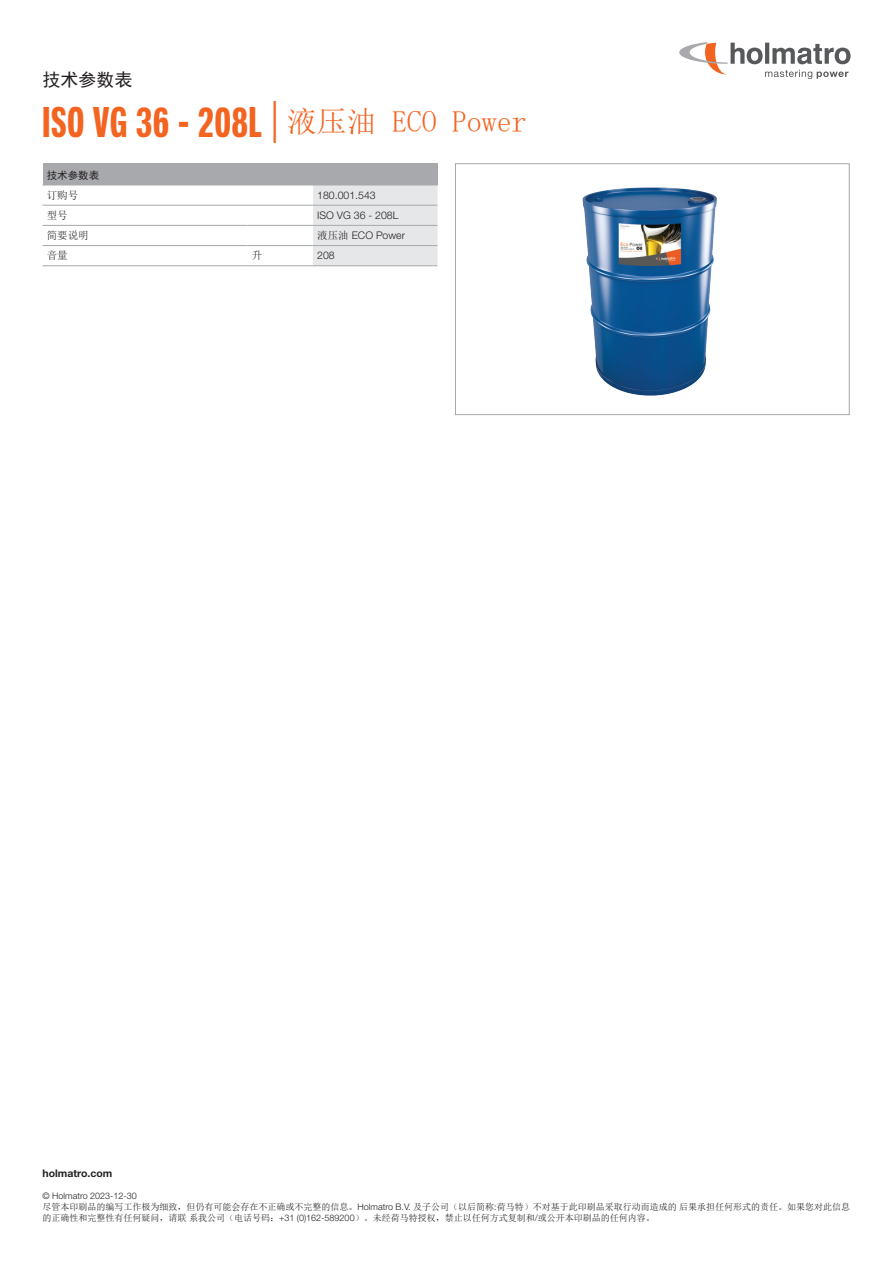
<style>
.page{position:relative;width:893px;height:1263px;background:#fff}
.page>*{position:absolute;margin:0;border:0;box-sizing:border-box;transform-origin:0 0}
.t1{font:700 42px "Neue Helvetica Pro 79 Cm";letter-spacing:.02em;color:#f36421}
.t2{font:18px "Sim Hei";color:#231f20}
.t3{font:300 10.5px "Helvetica Neue LT Std";color:#231f20}
.t4{font:700 10.5px "Helvetica Neue LT Std";color:#231f20}
.t5{font:10.5px "Sim Sun";color:#231f20}
.t6{font:10.5px "Sim Hei";color:#231f20}
.t7{font:9px/10.8px "Sim Sun";color:#231f20}
.t8{font:300 9px "Helvetica Neue LT Std";color:#231f20}
.s1{font-family:"Helvetica Neue LT Std";font-weight:300}
.s2{font-family:"Sim Sun";font-weight:400;font-size:30px}
.s3{font-family:"Sim Sun";font-weight:400}
</style>
<div class="page">
<svg style="left:679px;top:42px;width:171px;height:37px"></svg>
<div style="left:43px;top:164px;width:394px;height:21px;background:#a8a9ad"></div>
<svg style="left:313px;top:164px;width:125px;height:102px"></svg>
<hr style="left:43px;top:185px;width:204px;height:1px;background:#a8a9ad">
<hr style="left:247px;top:185px;width:66px;height:1px;background:#a8a9ad">
<hr style="left:313px;top:185px;width:125px;height:1px;background:#a8a9ad">
<hr style="left:43px;top:205px;width:204px;height:1px;background:#a8a9ad">
<hr style="left:247px;top:205px;width:66px;height:1px;background:#a8a9ad">
<hr style="left:313px;top:205px;width:124px;height:1px;background:#a8a9ad">
<hr style="left:43px;top:225px;width:204px;height:1px;background:#a8a9ad">
<hr style="left:247px;top:225px;width:66px;height:1px;background:#a8a9ad">
<hr style="left:313px;top:225px;width:124px;height:1px;background:#a8a9ad">
<hr style="left:43px;top:265px;width:204px;height:1px;background:#a8a9ad">
<hr style="left:43px;top:245px;width:204px;height:1px;background:#a8a9ad">
<hr style="left:247px;top:265px;width:66px;height:1px;background:#a8a9ad">
<hr style="left:247px;top:245px;width:66px;height:1px;background:#a8a9ad">
<hr style="left:313px;top:265px;width:124px;height:1px;background:#a8a9ad">
<hr style="left:313px;top:245px;width:124px;height:1px;background:#a8a9ad">
<img style="left:582px;top:187px;width:135px;height:209px">
<div style="left:455px;top:164px;width:394px;height:251px;border:1px solid #a8a9ad"></div>
<h2 class="t2" style="left:43px;top:70px;width:91px">技术参数表</h2>
<h1 class="t1" style="left:43px;top:97px;width:486px">ISO VG 36 - 208L <span class="s1">|</span> <span class="s2">液压油 ECO Power</span></h1>
<p class="t6" style="left:47px;top:170px;width:54px">技术参数表</p>
<p class="t5" style="left:47px;top:190px;width:33px">订购号</p>
<p class="t3" style="left:317px;top:189px;width:60px">180.001.543</p>
<p class="t5" style="left:47px;top:210px;width:22px">型号</p>
<p class="t3" style="left:317px;top:209px;width:83px">ISO VG 36 - 208L</p>
<p class="t5" style="left:47px;top:230px;width:43px">简要说明</p>
<p class="t3" style="left:317px;top:229px;width:89px"><span class="s3">液压油</span> ECO Power</p>
<p class="t5" style="left:47px;top:250px;width:22px">音量</p>
<p class="t5" style="left:252px;top:250px;width:12px">升</p>
<p class="t3" style="left:317px;top:249px;width:19px">208</p>
<p class="t4" style="left:43px;top:1167px;width:71px">holmatro.com</p>
<p class="t8" style="left:43px;top:1190px;width:96px">© Holmatro 2023-12-30</p>
<p class="t7" style="left:43px;top:1201px;width:809px">尽管本印刷品的编写工作极为细致，但仍有可能会存在不正确或不完整的信息。<span class="s1">Holmatro B.V.</span> 及子公司（以后简称<span class="s1">:</span>荷马特）不对基于此印刷品采取行动而造成的后果承担任何形式的责任。如果您对此信息的正确性和完整性有任何疑问，请联系我公司（电话号码：<span class="s1">+31 (0)162-589200</span>）。未经荷马特授权，禁止以任何方式复制和<span class="s1">/</span>或公开本印刷品的任何内容。</p>
</div>
